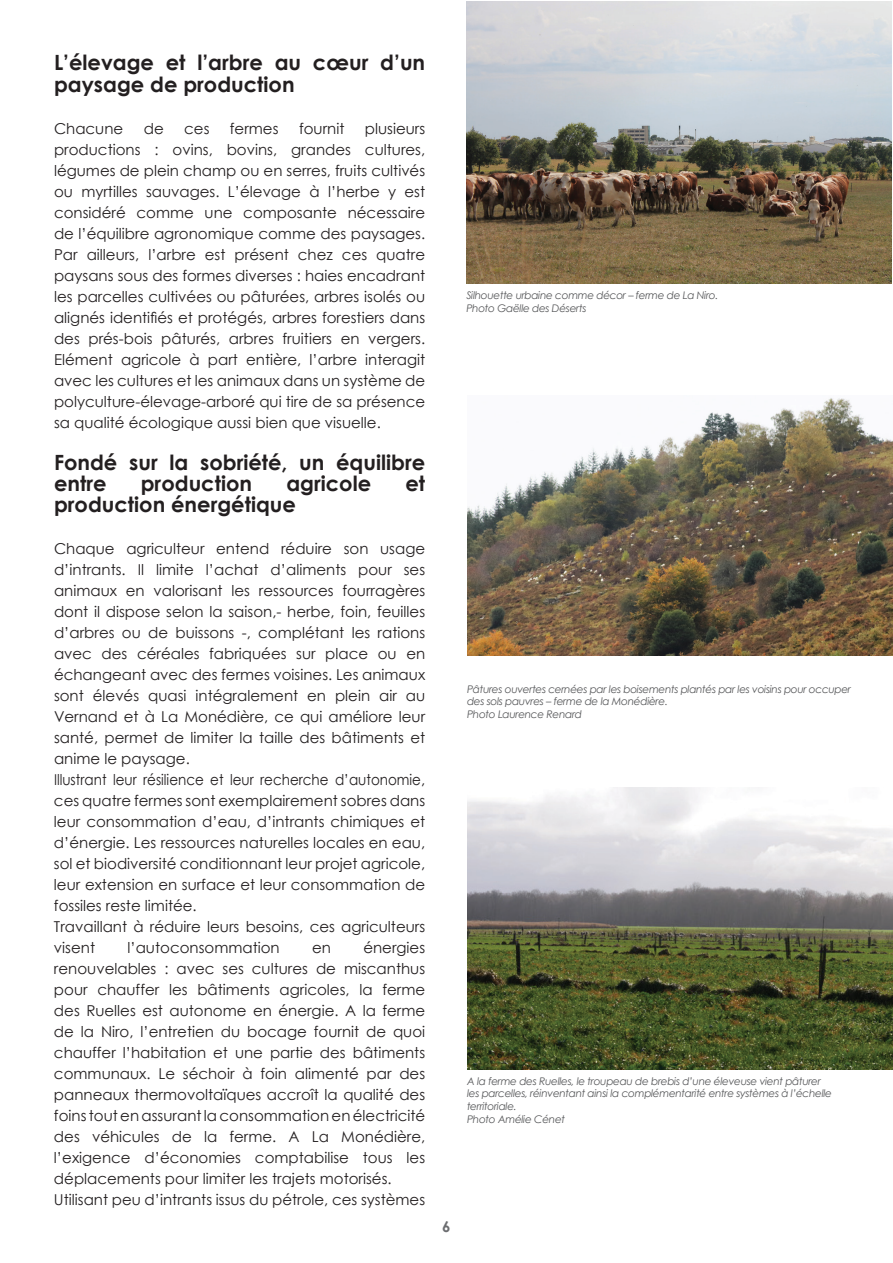
<style>
.page{position:relative;width:893px;height:1263px;background:#fff}
.page>*{position:absolute;margin:0;border:0;box-sizing:border-box;transform-origin:0 0}
.t1{font:700 21px/21.6px "Century Gothic";color:#231f20}
.t2{font:15px/21px "Century Gothic";color:#231f20}
.t3{font:700 15px "Century Gothic";color:#6c6d70}
.t4{font:italic 10.5px/12.6px "Century Gothic";letter-spacing:-.03em;color:#57585a}
</style>
<div class="page">
<img style="left:468px;top:398px;width:424px;height:257px">
<img style="left:467px;top:788px;width:426px;height:282px">
<img style="left:466px;top:2px;width:426px;height:281px">
<h1 class="t1" style="left:54px;top:51px;width:373px">L’élevage et l’arbre au cœur d’un paysage de production</h1>
<p class="t2" style="left:54px;top:118px;width:71px">Chacune</p>
<p class="t2" style="left:144px;top:118px;width:22px">de</p>
<p class="t2" style="left:184px;top:118px;width:27px">ces</p>
<p class="t2" style="left:230px;top:118px;width:50px">fermes</p>
<p class="t2" style="left:299px;top:118px;width:47px">fournit</p>
<p class="t2" style="left:54px;top:118px;width:373px;text-align:justify;text-indent:311px">plusieurs productions : ovins, bovins, grandes cultures, légumes de plein champ ou en serres, fruits cultivés ou myrtilles sauvages. L’élevage à l’herbe y est considéré comme une composante nécessaire de l’équilibre agronomique comme des paysages.<br>Par ailleurs, l’arbre est présent chez ces quatre paysans sous des formes diverses : haies encadrant les parcelles cultivées ou pâturées, arbres isolés ou alignés identifiés et protégés, arbres forestiers dans des prés-bois pâturés, arbres fruitiers en vergers.<br>Elément agricole à part entière, l’arbre interagit avec les cultures et les animaux dans un système de polyculture-élevage-arboré qui tire de sa présence sa qualité écologique aussi bien que visuelle.</p>
<h1 class="t1" style="left:54px;top:451px;width:373px;line-height:21px">Fondé sur la sobriété, un équilibre entre</h1>
<h1 class="t1" style="left:141px;top:472px;width:113px">production</h1>
<h1 class="t1" style="left:286px;top:472px;width:86px">agricole</h1>
<h1 class="t1" style="left:405px;top:472px;width:21px">et</h1>
<h1 class="t1" style="left:54px;top:493px;width:243px">production énergétique</h1>
<p class="t2" style="left:54px;top:538px;width:373px">Chaque agriculteur entend réduire son usage d’intrants. Il limite l’achat d’aliments pour ses animaux en valorisant les ressources fourragères dont il dispose selon la saison,- herbe, foin, feuilles d’arbres ou de buissons -, complétant les rations avec des céréales fabriquées sur place ou en échangeant avec des fermes voisines. Les animaux sont élevés quasi intégralement en plein air au Vernand et à La Monédière, ce qui améliore leur santé, permet de limiter la taille des bâtiments et anime le paysage.<br>Illustrant leur résilience et leur recherche d’autonomie, ces quatre fermes sont exemplairement sobres dans leur consommation d’eau, d’intrants chimiques et d’énergie. Les ressources naturelles locales en eau, sol et biodiversité conditionnant leur projet agricole, leur extension en surface et leur consommation de fossiles reste limitée.<br>Travaillant à réduire leurs besoins, ces agriculteurs visent</p>
<p class="t2" style="left:54px;top:937px;width:373px;text-indent:309px">énergies renouvelables : avec ses cultures de miscanthus pour chauffer les bâtiments agricoles, la ferme des Ruelles est autonome en énergie. A la ferme de la Niro, l’entretien du bocage fournit de quoi chauffer l’habitation et une partie des bâtiments communaux. Le séchoir à foin alimenté par des panneaux thermovoltaïques accroît la qualité des foins tout en assurant la consommation en électricité des véhicules de la ferme. A La Monédière, l’exigence d’économies comptabilise tous les déplacements pour limiter les trajets motorisés.<br>Utilisant peu d’intrants issus du pétrole, ces systèmes</p>
<p class="t2" style="left:127px;top:937px;width:154px">l’autoconsommation</p>
<p class="t2" style="left:312px;top:937px;width:20px">en</p>
<p class="t4" style="left:466px;top:289px;width:254px">Silhouette urbaine comme décor – ferme de La Niro.<br>Photo Gaëlle des Déserts</p>
<p class="t4" style="left:467px;top:682px;width:385px">Pâtures ouvertes cernées par les boisements plantés par les voisins pour occuper des sols pauvres – ferme de la Monédière.<br>Photo Laurence Renard</p>
<p class="t4" style="left:467px;top:1074px;width:366px">A la ferme des Ruelles, le troupeau de brebis d’une éleveuse vient pâturer les parcelles, réinventant ainsi la complémentarité entre systèmes à l’échelle territoriale.<br>Photo Amélie Cénet</p>
<p class="t3" style="left:442px;top:1215px;width:10px">6</p>
</div>
